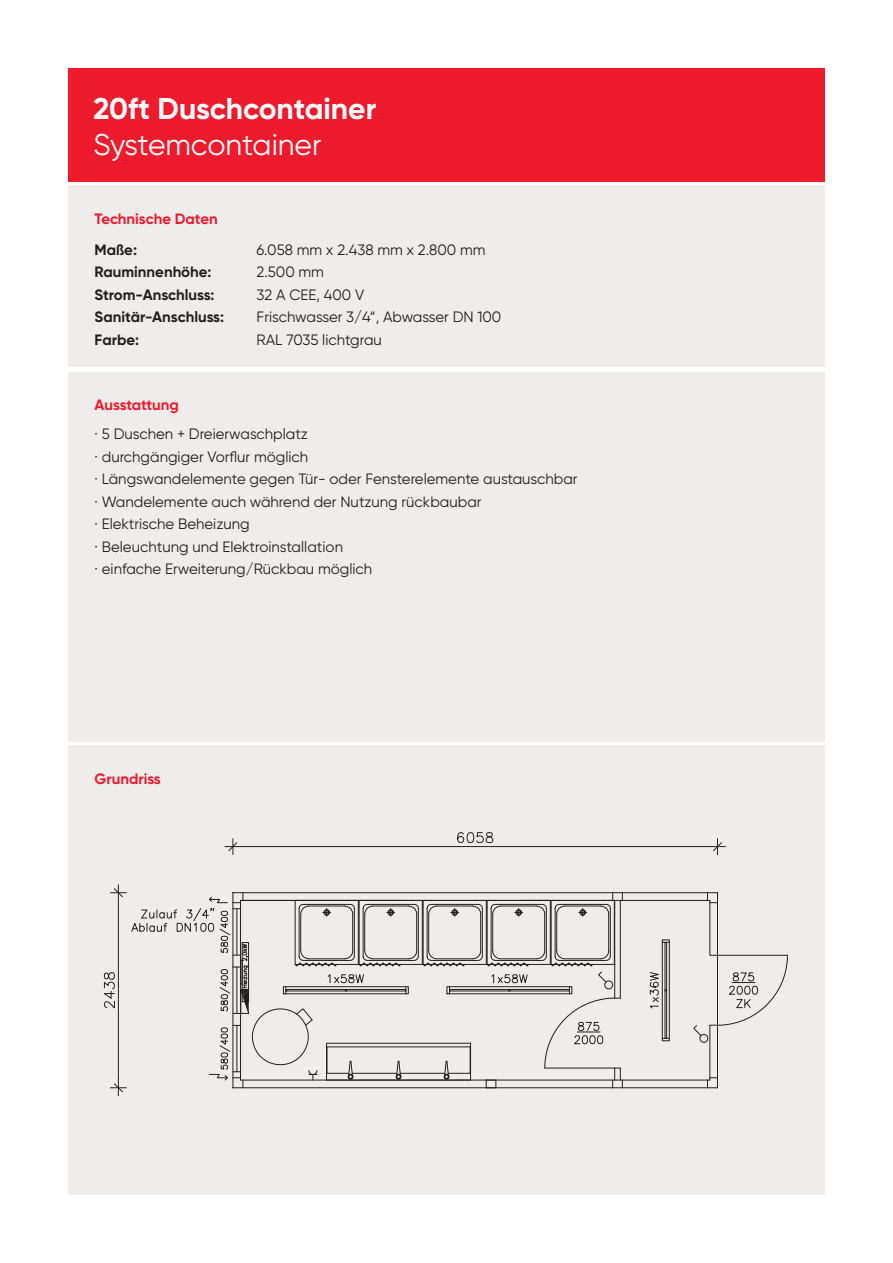
<style>
.page{position:relative;width:893px;height:1263px;background:#fff}
.page>*{position:absolute;margin:0;border:0;box-sizing:border-box;transform-origin:0 0}
.t1{font:700 30px "Gilroy";color:#fff}
.t2{font:30px "Gilroy";color:#fff}
.t3{font:15px/22.5px "Gilroy";color:#231f20}
.t4{font:700 15px "Gilroy";color:#231f20}
.t5{font:700 15px "Gilroy";color:#ee1b2d}
</style>
<div class="page">
<div style="left:68px;top:68px;width:757px;height:113px;background:#ee1b2d"></div>
<div style="left:68px;top:745px;width:757px;height:450px;background:#efedec"></div>
<div style="left:68px;top:185px;width:757px;height:182px;background:#efedec"></div>
<div style="left:68px;top:372px;width:757px;height:369px;background:#efedec"></div>
<svg style="left:103px;top:832px;width:685px;height:265px"></svg>
<h1 class="t1" style="left:94px;top:89px;width:284px">20ft Duschcontainer</h1>
<h1 class="t2" style="left:94px;top:126px;width:230px">Systemcontainer</h1>
<p class="t5" style="left:95px;top:209px;width:125px">Technische Daten</p>
<p class="t4" style="left:95px;top:240px;width:44px">Maße:</p>
<p class="t3" style="left:257px;top:238px;width:230px">6.058 mm x 2.438 mm x 2.800 mm</p>
<p class="t4" style="left:95px;top:263px;width:119px">Rauminnenhöhe:</p>
<p class="t3" style="left:257px;top:261px;width:69px">2.500 mm</p>
<p class="t4" style="left:95px;top:285px;width:121px">Strom-Anschluss:</p>
<p class="t3" style="left:257px;top:283px;width:109px">32 A CEE, 400 V</p>
<p class="t4" style="left:95px;top:308px;width:131px">Sanitär-Anschluss:</p>
<p class="t3" style="left:257px;top:306px;width:246px">Frischwasser 3/4“, Abwasser DN 100</p>
<p class="t4" style="left:95px;top:330px;width:46px">Farbe:</p>
<p class="t3" style="left:257px;top:328px;width:127px">RAL 7035 lichtgrau</p>
<p class="t5" style="left:95px;top:395px;width:86px">Ausstattung</p>
<p class="t3" style="left:95px;top:422px;width:485px">· 5 Duschen + Dreierwaschplatz<br>· durchgängiger Vorflur möglich<br>· Längswandelemente gegen Tür- oder Fensterelemente austauschbar · Wandelemente auch während der Nutzung rückbaubar<br>· Elektrische Beheizung<br>· Beleuchtung und Elektroinstallation<br>· einfache Erweiterung/Rückbau möglich</p>
<p class="t5" style="left:95px;top:769px;width:68px">Grundriss</p>
</div>
